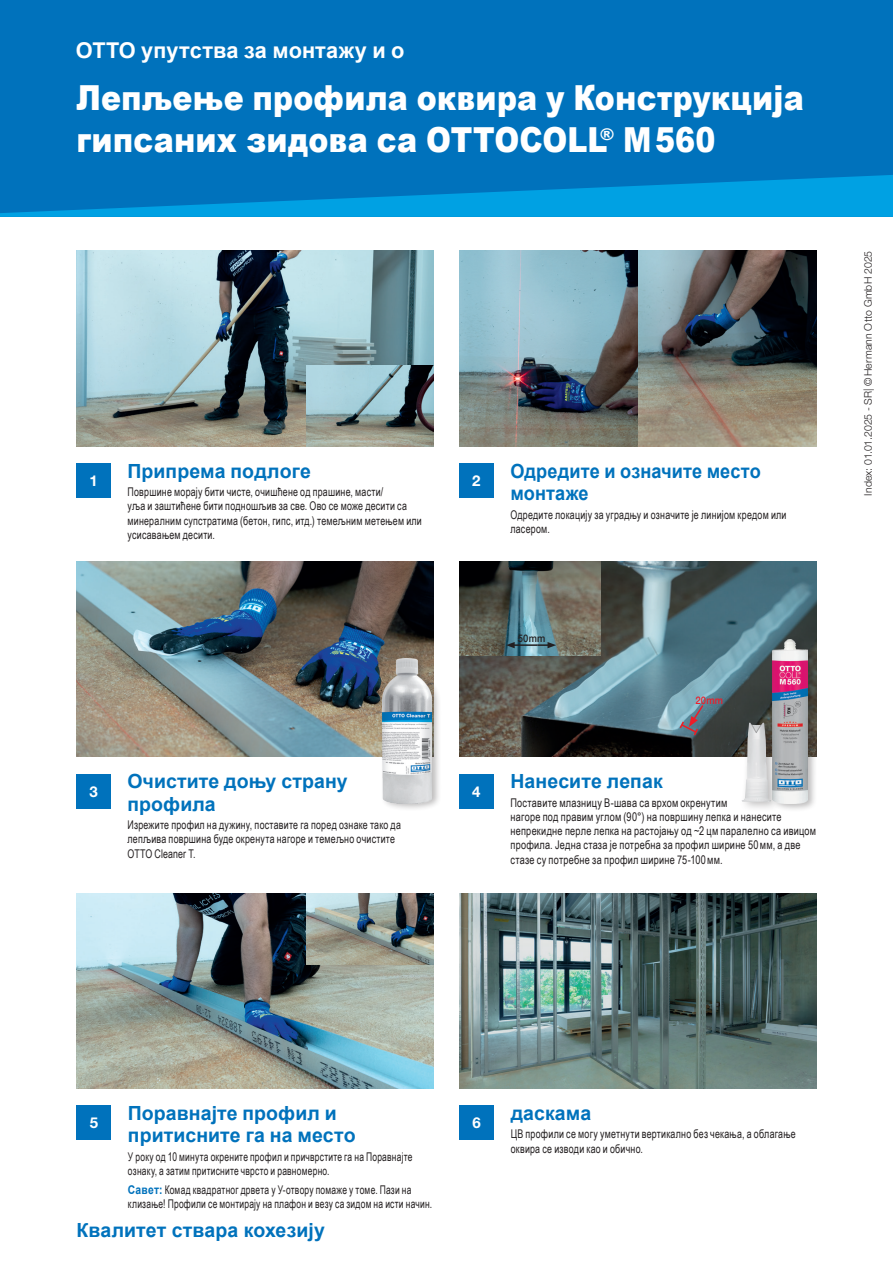
<style>
.page{position:relative;width:893px;height:1263px;background:#fff}
.page>*{position:absolute;margin:0;border:0;box-sizing:border-box;transform-origin:0 0}
.t1{font:900 34.5px/42px "Arial";letter-spacing:.01em;color:#fff;scale:.87 1}
.t2{font:700 21.75px "Arial";letter-spacing:.005em;color:#fff}
.t3{font:700 19.5px/22.5px "Arial";letter-spacing:.005em;color:#0072bc}
.t4{font:700 19.5px/22.5px "Arial";letter-spacing:.005em;color:#0072bc;scale:.93 1}
.t5{font:700 15px "Helvetica Neue LT Pro";color:#fff}
.t6{font:12px/14.2px "Arial Narrow";letter-spacing:.02em;color:#231f20;scale:.9 1}
.t7{font:12px/14.2px "Arial Narrow";letter-spacing:.02em;color:#231f20;scale:.93 1}
.t8{font:12px/14.2px "Arial Narrow";letter-spacing:.02em;color:#231f20;scale:.86 1}
.t9{font:300 10.5px "Helvetica Neue LT Pro";letter-spacing:.02em;color:#231f20}
.t10{font:500 10.5px "Helvetica Neue LT Pro";color:#231f20;scale:.9 1}
.t11{font:500 10.5px "Helvetica Neue LT Pro";color:#ee1c28;scale:.9 1}
.s1{font-family:"Arial";font-weight:700;color:#0072bc}
</style>
<div class="page">
<div style="left:0;top:0;width:893px;height:217px;background:#0072bc"></div>
<svg style="left:0;top:175px;width:893px;height:42px"></svg>
<img style="left:77px;top:251px;width:357px;height:195px">
<img style="left:459px;top:251px;width:179px;height:195px">
<svg style="left:638px;top:251px;width:178px;height:195px"></svg>
<img style="left:77px;top:561px;width:357px;height:196px">
<img style="left:459px;top:561px;width:357px;height:196px">
<img style="left:77px;top:893px;width:357px;height:195px">
<img style="left:306px;top:893px;width:128px;height:71px">
<img style="left:460px;top:893px;width:357px;height:196px">
<div style="left:77px;top:464px;width:34px;height:34px;background:#0072bc"></div>
<div style="left:459px;top:464px;width:34px;height:34px;background:#0072bc"></div>
<div style="left:77px;top:774px;width:34px;height:34px;background:#0072bc"></div>
<div style="left:459px;top:774px;width:34px;height:34px;background:#0072bc"></div>
<div style="left:77px;top:1106px;width:34px;height:34px;background:#0072bc"></div>
<div style="left:460px;top:1106px;width:34px;height:34px;background:#0072bc"></div>
<div style="left:381px;top:654px;width:61px;height:157px;background:#231f20;opacity:.3"></div>
<img style="left:383px;top:658px;width:49px;height:145px">
<div style="left:771px;top:635px;width:46px;height:177px;background:#231f20;opacity:.3"></div>
<img style="left:773px;top:639px;width:34px;height:165px">
<img style="left:306px;top:365px;width:128px;height:81px">
<img style="left:460px;top:561px;width:140px;height:94px">
<hr style="left:512px;top:644px;width:26px;height:2px;background:#231f20">
<svg style="left:506px;top:642px;width:9px;height:6px"></svg>
<svg style="left:538px;top:642px;width:18px;height:6px"></svg>
<svg style="left:678px;top:703px;width:27px;height:34px"></svg>
<svg style="left:646px;top:635px;width:13px;height:22px"></svg>
<div style="left:739px;top:717px;width:43px;height:95px;background:#231f20;opacity:.3"></div>
<img style="left:742px;top:722px;width:29px;height:80px">
<svg style="left:750px;top:722px;width:12px;height:11px"></svg>
<h2 class="t2" style="left:76px;top:35px;width:330px">ОТТО упутства за монтажу и о</h2>
<h1 class="t1" style="left:76px;top:75px;width:838px">Лепљење профила оквира у Конструкција гипсаних зидова са ОТТОCOLL<sup>®</sup> М560</h1>
<p class="t5" style="left:89px;top:471px;width:10px">1</p>
<h3 class="t3" style="left:128px;top:460px;width:185px">Припрема подлоге</h3>
<p class="t6" style="left:128px;top:484px;width:329px">Површине морају бити чисте, очишћене од прашине, масти/<br>уља и заштићене бити подношљив за све. Ово се може десити са минералним супстратима (бетон, гипс, итд.) темељним метењем или усисавањем десити.</p>
<p class="t5" style="left:89px;top:782px;width:10px">3</p>
<h3 class="t3" style="left:128px;top:770px;width:222px">Очистите доњу страну профила</h3>
<p class="t6" style="left:128px;top:817px;width:305px">Изрежите профил на дужину, поставите га поред ознаке тако да лепљива површина буде окренута нагоре и темељно очистите<br>ОТТО Cleaner Т.</p>
<p class="t5" style="left:472px;top:471px;width:10px">2</p>
<h3 class="t4" style="left:510px;top:460px;width:271px">Одредите и означите место монтаже</h3>
<p class="t6" style="left:510px;top:507px;width:308px">Одредите локацију за уградњу и означите је линијом кредом или ласером.</p>
<p class="t5" style="left:472px;top:782px;width:10px">4</p>
<p class="t10" style="left:518px;top:632px;width:32px">50mm</p>
<p class="t11" style="left:695px;top:693px;width:32px">20mm</p>
<h3 class="t3" style="left:510px;top:770px;width:154px">Нанесите лепак</h3>
<p class="t7" style="left:510px;top:795px;width:330px">Поставите млазницу В-шава са врхом окренутим<br>нагоре под правим углом (90°) на површину лепка и нанесите непрекидне перле лепка на растојању од ~2 цм паралелно са ивицом профила. Једна стаза је потребна за профил ширине 50мм, а две стазе су потребне за профил ширине 75-100мм.</p>
<p class="t9" style="left:862px;top:496px;width:246px;rotate:-90deg">Index: 01.01.2025 - SR| ©Hermann Otto GmbH 2025</p>
<p class="t5" style="left:90px;top:1113px;width:10px">5</p>
<h3 class="t3" style="left:128px;top:1102px;width:229px">Поравнајте профил и притисните га на место</h3>
<p class="t8" style="left:128px;top:1149px;width:332px">У року од 10 минута окрените профил и причврстите га на Поравнајте ознаку, а затим притисните чврсто и равномерно.</p>
<p class="t8" style="left:128px;top:1182px;width:355px"><span class="s1">Савет:</span> Комад квадратног дрвета у У-отвору помаже у томе. Пази на клизање! Профили се монтирају на плафон и везу са зидом на исти начин.</p>
<h3 class="t3" style="left:77px;top:1219px;width:250px">Квалитет ствара кохезију</h3>
<p class="t5" style="left:472px;top:1114px;width:10px">6</p>
<h3 class="t3" style="left:511px;top:1102px;width:82px">даскама</h3>
<p class="t6" style="left:511px;top:1126px;width:318px">ЦВ профили се могу уметнути вертикално без чекања, а облагање оквира се изводи као и обично.</p>
</div>
